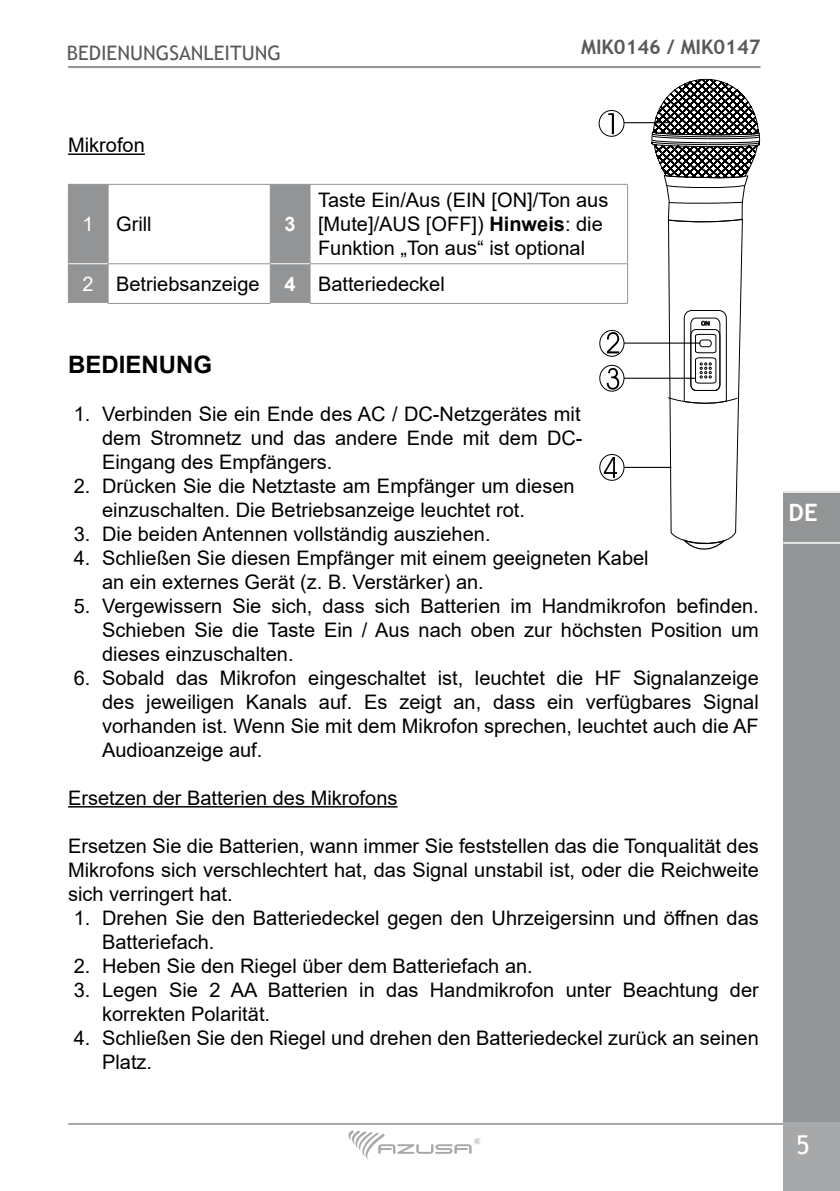
<style>
.page{position:relative;width:840px;height:1191px;background:#fff}
.page>*{position:absolute;margin:0;border:0;box-sizing:border-box;transform-origin:0 0}
.t1{font:26px "Trebuchet MS";color:#fff}
.t2{font:700 24px "Arial";color:#000}
.t3{font:700 24px "Trebuchet MS";color:#fff}
.t4{font:20px/24px "Arial";color:#000}
.t5{font:20px "Trebuchet MS";color:#59595b}
.t6{font:700 20px "Trebuchet MS";color:#59595b}
.t7{font:700 20px "Arial";color:#fff}
.s1{font-weight:700}
.s2{color:#fff}
.s3{font-weight:700;color:#fff}
</style>
<div class="page">
<div style="left:782px;top:492px;width:57px;height:699px;background:#929496"></div>
<div style="left:782px;top:1123px;width:57px;height:68px;background:#a6a8aa"></div>
<hr style="left:68px;top:66px;width:692px;height:2px;background:#929496">
<hr style="left:68px;top:1123px;width:730px;height:2px;background:#a6a8aa">
<svg style="left:348px;top:1130px;width:132px;height:30px"></svg>
<hr style="left:782px;top:491px;width:57px;height:2px;background:#e6e7e7">
<hr style="left:782px;top:542px;width:57px;height:2px;background:#e6e7e7">
<hr style="left:68px;top:153px;width:77px;height:2px;background:#000">
<hr style="left:68px;top:806px;width:329px;height:1px;background:#000">
<div style="left:69px;top:185px;width:39px;height:118px;background:#929496"></div>
<div style="left:271px;top:185px;width:38px;height:118px;background:#929496"></div>
<hr style="left:68px;top:184px;width:40px;height:1px;background:#929496">
<hr style="left:68px;top:185px;width:1px;height:79px;background:#929496">
<hr style="left:108px;top:184px;width:162px;height:1px;background:#929496">
<hr style="left:108px;top:185px;width:1px;height:78px;background:#929496">
<hr style="left:270px;top:184px;width:40px;height:1px;background:#929496">
<hr style="left:270px;top:185px;width:1px;height:78px;background:#929496">
<hr style="left:310px;top:184px;width:317px;height:1px;background:#929496">
<hr style="left:309px;top:185px;width:1px;height:78px;background:#929496">
<hr style="left:627px;top:185px;width:1px;height:78px;background:#929496">
<hr style="left:68px;top:264px;width:1px;height:39px;background:#929496">
<hr style="left:108px;top:263px;width:162px;height:1px;background:#929496">
<hr style="left:108px;top:264px;width:1px;height:39px;background:#929496">
<hr style="left:270px;top:264px;width:1px;height:39px;background:#929496">
<hr style="left:309px;top:263px;width:318px;height:1px;background:#929496">
<hr style="left:309px;top:264px;width:1px;height:39px;background:#929496">
<hr style="left:627px;top:264px;width:1px;height:39px;background:#929496">
<hr style="left:108px;top:303px;width:162px;height:1px;background:#929496">
<hr style="left:309px;top:303px;width:318px;height:1px;background:#929496">
<hr style="left:69px;top:263px;width:39px;height:1px;background:#fff">
<hr style="left:270px;top:263px;width:39px;height:1px;background:#fff">
<div style="left:598px;top:110px;width:26px;height:27px;border:1px solid #000;border-radius:50%"></div>
<svg style="left:608px;top:113px;width:5px;height:21px"></svg>
<hr style="left:623px;top:122px;width:48px;height:1px;background:#000">
<div style="left:599px;top:454px;width:25px;height:26px;border:1px solid #000;border-radius:50%"></div>
<svg style="left:603px;top:457px;width:13px;height:21px"></svg>
<hr style="left:623px;top:467px;width:48px;height:1px;background:#000">
<div style="left:599px;top:330px;width:25px;height:26px;border:1px solid #000;border-radius:50%"></div>
<svg style="left:606px;top:332px;width:12px;height:21px"></svg>
<hr style="left:623px;top:342px;width:77px;height:2px;background:#000">
<div style="left:599px;top:365px;width:25px;height:26px;border:1px solid #000;border-radius:50%"></div>
<svg style="left:606px;top:368px;width:13px;height:22px"></svg>
<hr style="left:623px;top:378px;width:72px;height:1px;background:#000">
<svg style="left:651px;top:79px;width:108px;height:471px"></svg>
<p class="t5" style="left:67px;top:40px;width:216px">BEDIENUNGSANLEITUNG</p>
<p class="t6" style="left:580px;top:35px;width:181px">MIK0146 / MIK0147</p>
<p class="t4" style="left:68px;top:133px;width:78px">Mikrofon</p>
<p class="t4" style="left:318px;top:188px;width:292px">Taste Ein/Aus (EIN [ON]/Ton aus [Mute]/AUS [OFF]) <span class="s1">Hinweis</span>: die<br>Funktion „Ton aus“ ist optional</p>
<p class="t4" style="left:83px;top:272px;width:363px"><span class="s2">2</span> Betriebsanzeige <span class="s3">4</span> Batteriedeckel</p>
<p class="t4" style="left:83px;top:212px;width:70px"><span class="s2">1</span> Grill</p>
<p class="t7" style="left:284px;top:210px;width:13px">3</p>
<p class="t2" style="left:68px;top:347px;width:145px">BEDIENUNG</p>
<p class="t4" style="left:102px;top:401px;width:481px;text-align:justify;text-indent:-28px">1. Verbinden Sie ein Ende des AC / DC-Netzgerätes mit dem Stromnetz und das andere Ende mit dem DC-Eingang des Empfängers.</p>
<p class="t4" style="left:102px;top:473px;width:473px;text-indent:-28px">2. Drücken Sie die Netztaste am Empfänger um diesen einzuschalten. Die Betriebsanzeige leuchtet rot.</p>
<p class="t4" style="left:74px;top:521px;width:418px">3. Die beiden Antennen vollständig ausziehen.</p>
<p class="t4" style="left:102px;top:545px;width:547px;text-indent:-28px">4. Schließen Sie diesen Empfänger mit einem geeigneten Kabel an ein externes Gerät (z. B. Verstärker) an.</p>
<p class="t4" style="left:102px;top:593px;width:657px;text-align:justify;text-indent:-28px">5. Vergewissern Sie sich, dass sich Batterien im Handmikrofon befinden.<br>Schieben Sie die Taste Ein / Aus nach oben zur höchsten Position um dieses einzuschalten.</p>
<p class="t4" style="left:102px;top:665px;width:657px;text-align:justify;text-indent:-28px">6. Sobald das Mikrofon eingeschaltet ist, leuchtet die HF Signalanzeige des jeweiligen Kanals auf. Es zeigt an, dass ein verfügbares Signal vorhanden ist. Wenn Sie mit dem Mikrofon sprechen, leuchtet auch die AF Audioanzeige auf.</p>
<p class="t4" style="left:68px;top:785px;width:331px">Ersetzen der Batterien des Mikrofons</p>
<p class="t4" style="left:68px;top:833px;width:691px;text-align:justify">Ersetzen Sie die Batterien, wann immer Sie feststellen das die Tonqualität des Mikrofons sich verschlechtert hat, das Signal unstabil ist, oder die Reichweite sich verringert hat.</p>
<p class="t4" style="left:102px;top:905px;width:657px;text-indent:-28px">1. Drehen Sie den Batteriedeckel gegen den Uhrzeigersinn und öffnen das<br>Batteriefach.</p>
<p class="t4" style="left:74px;top:953px;width:460px">2. Heben Sie den Riegel über dem Batteriefach an.</p>
<p class="t4" style="left:102px;top:977px;width:657px;text-indent:-28px">3. Legen Sie 2 AA Batterien in das Handmikrofon unter Beachtung der korrekten Polarität.</p>
<p class="t4" style="left:102px;top:1025px;width:657px;text-indent:-28px">4. Schließen Sie den Riegel und drehen den Batteriedeckel zurück an seinen<br>Platz.</p>
<p class="t3" style="left:788px;top:498px;width:31px">DE</p>
<h1 class="t1" style="left:795px;top:1128px;width:15px">5</h1>
</div>
